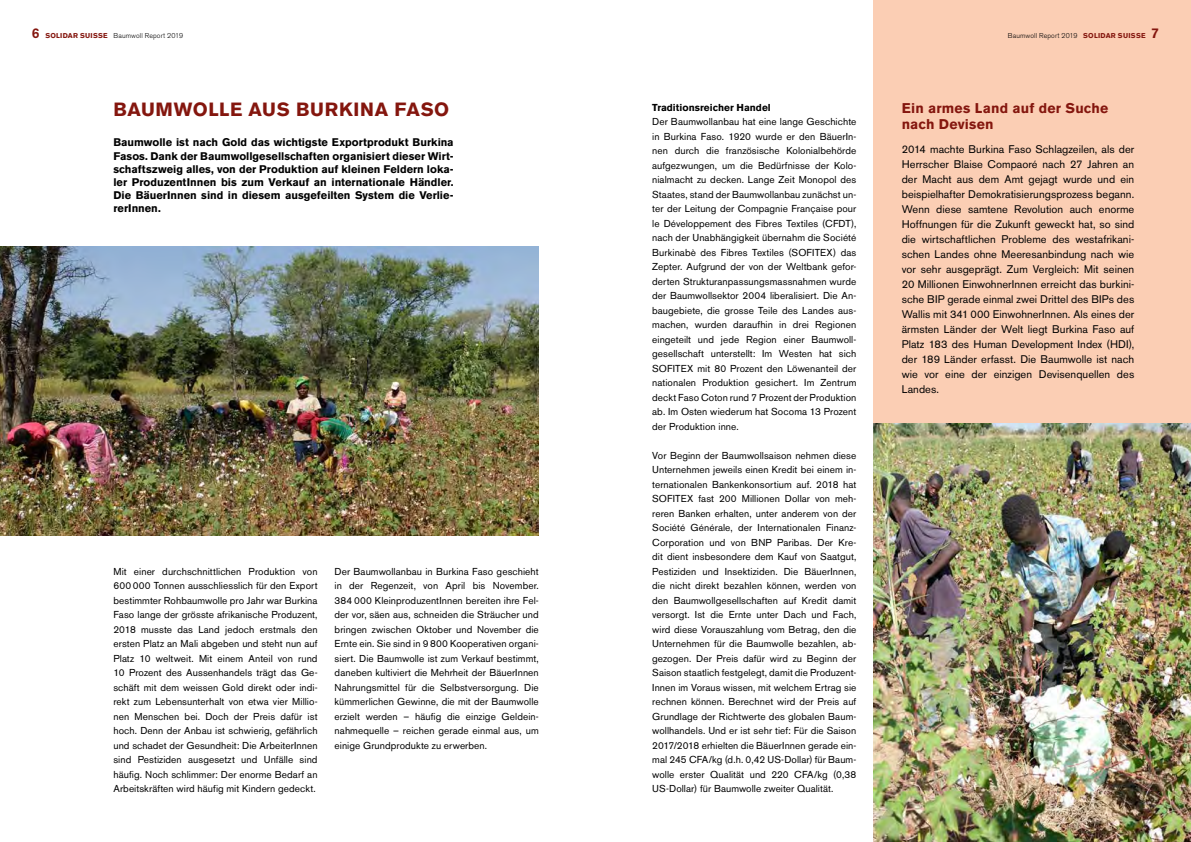
<style>
.page{position:relative;width:1191px;height:842px;background:#fff}
.page>*{position:absolute;margin:0;border:0;box-sizing:border-box;transform-origin:0 0}
.t1{font:700 19px "Akzidenz Grotesk BE";letter-spacing:.035em;color:#84160e}
.t2{font:700 14px/16.8px "Akzidenz Grotesk BE";letter-spacing:.015em;color:#84160e}
.t3{font:11px/15px "Akzidenz Grotesk BE";letter-spacing:.005em;color:#000;text-align:justify}
.t4{font:700 11px/13.2px "Akzidenz Grotesk BE";color:#000;text-align:justify}
.t5{font:10px/14.5px "Akzidenz Grotesk BE";letter-spacing:.01em;color:#000;text-align:justify}
.t6{font:700 10px "Akzidenz Grotesk BE";letter-spacing:.005em;color:#000}
.t7{font:300 7px "Akzidenz Grotesk BE";letter-spacing:.015em;color:#000}
.s1{font-weight:500;font-size:14px;color:#84160e}
.s2{font-weight:700;color:#84160e}
</style>
<div class="page">
<img style="left:873px;top:422px;width:318px;height:420px">
<div style="left:873px;top:0;width:318px;height:422px;background:#fbceb4"></div>
<img style="left:0;top:247px;width:539px;height:289px">
<p class="t7" style="left:32px;top:32px;width:153px"><span class="s1">6</span> <span class="s2">SOLIDAR SUISSE</span> Baumwoll Report 2019</p>
<h1 class="t1" style="left:113px;top:99px;width:337px">BAUMWOLLE AUS BURKINA FASO</h1>
<p class="t4" style="left:113px;top:136px;width:342px">Baumwolle ist nach Gold das wichtigste Exportprodukt Burkina Fasos. Dank der Baumwollgesellschaften organisiert dieser Wirt&shy;schaftszweig alles, von der Produktion auf kleinen Feldern loka&shy;ler ProduzentInnen bis zum Verkauf an internationale Händler.<br>Die BäuerInnen sind in diesem ausgefeilten System die Verlie&shy;rerInnen.</p>
<p class="t5" style="left:113px;top:564px;width:206px">Mit einer durchschnittlichen Produktion von 600 000 Tonnen ausschliesslich für den Export bestimmter Rohbaumwolle pro Jahr war Burkina Faso lange der grösste afrikanische Produzent, 2018 musste das Land jedoch erstmals den ersten Platz an Mali abgeben und steht nun auf Platz 10 weltweit. Mit einem Anteil von rund 10 Prozent des Aussenhandels trägt das Ge&shy;schäft mit dem weissen Gold direkt oder indi&shy;rekt zum Lebensunterhalt von etwa vier Millio&shy;nen Menschen bei. Doch der Preis dafür ist hoch. Denn der Anbau ist schwierig, gefährlich und schadet der Gesundheit: Die ArbeiterInnen sind Pestiziden ausgesetzt und Unfälle sind häufig. Noch schlimmer: Der enorme Bedarf an Arbeitskräften wird häufig mit Kindern gedeckt.</p>
<p class="t5" style="left:334px;top:564px;width:206px">Der Baumwollanbau in Burkina Faso geschieht in der Regenzeit, von April bis November.<br>384 000 KleinproduzentInnen bereiten ihre Fel&shy;der vor, säen aus, schneiden die Sträucher und bringen zwischen Oktober und November die Ernte ein. Sie sind in 9 800 Kooperativen organi&shy;siert. Die Baumwolle ist zum Verkauf bestimmt, daneben kultiviert die Mehrheit der BäuerInnen Nahrungsmittel für die Selbstversorgung. Die kümmerlichen Gewinne, die mit der Baumwolle erzielt werden – häufig die einzige Geldein&shy;nahmequelle – reichen gerade einmal aus, um einige Grundprodukte zu erwerben.</p>
<p class="t6" style="left:652px;top:101px;width:120px">Traditionsreicher Handel</p>
<p class="t5" style="left:652px;top:115px;width:206px">Der Baumwollanbau hat eine lange Geschichte in Burkina Faso. 1920 wurde er den BäuerIn&shy;nen durch die französische Kolonialbehörde aufgezwungen, um die Bedürfnisse der Kolo&shy;nialmacht zu decken. Lange Zeit Monopol des Staates, stand der Baumwollanbau zunächst un&shy;ter der Leitung der Compagnie Française pour le Développement des Fibres Textiles (CFDT), nach der Unabhängigkeit übernahm die Société Burkinabè des Fibres Textiles (SOFITEX) das Zepter. Aufgrund der von der Weltbank gefor&shy;derten Strukturanpassungsmassnahmen wurde der Baumwollsektor 2004 liberalisiert. Die An&shy;baugebiete, die grosse Teile des Landes aus&shy;machen, wurden daraufhin in drei Regionen eingeteilt und jede Region einer Baumwoll&shy;gesellschaft unterstellt: Im Westen hat sich SOFITEX mit 80 Prozent den Löwenanteil der nationalen Produktion gesichert. Im Zentrum deckt Faso Coton rund 7 Prozent der Produktion ab. Im Osten wiederum hat Socoma 13 Prozent der Produktion inne.</p>
<p class="t5" style="left:652px;top:448px;width:206px">Vor Beginn der Baumwollsaison nehmen diese Unternehmen jeweils einen Kredit bei einem in&shy;ternationalen Bankenkonsortium auf. 2018 hat SOFITEX fast 200 Millionen Dollar von meh&shy;reren Banken erhalten, unter anderem von der Société Générale, der Internationalen Finanz-Corporation und von BNP Paribas. Der Kre&shy;dit dient insbesondere dem Kauf von Saatgut, Pestiziden und Insektiziden. Die BäuerInnen, die nicht direkt bezahlen können, werden von den Baumwollgesellschaften auf Kredit damit versorgt. Ist die Ernte unter Dach und Fach, wird diese Vorauszahlung vom Betrag, den die Unternehmen für die Baumwolle bezahlen, ab&shy;gezogen. Der Preis dafür wird zu Beginn der Saison staatlich festgelegt, damit die Produzent-Innen im Voraus wissen, mit welchem Ertrag sie rechnen können. Berechnet wird der Preis auf Grundlage der Richtwerte des globalen Baum&shy;wollhandels. Und er ist sehr tief: Für die Saison 2017/2018 erhielten die BäuerInnen gerade ein&shy;mal 245 CFA/kg (d.h. 0,42 US-Dollar) für Baum&shy;wolle erster Qualität und 220 CFA/kg (0,38<br>US-Dollar) für Baumwolle zweiter Qualität.</p>
<p class="t7" style="left:1008px;top:32px;width:153px">Baumwoll Report 2019 <span class="s2">SOLIDAR SUISSE</span> <span class="s1">7</span></p>
<h2 class="t2" style="left:901px;top:99px;width:208px">Ein armes Land auf der Suche nach Devisen</h2>
<p class="t3" style="left:901px;top:142px;width:234px">2014 machte Burkina Faso Schlagzeilen, als der Herrscher Blaise Compaoré nach 27 Jahren an der Macht aus dem Amt gejagt wurde und ein beispielhafter Demokratisierungsprozess begann.<br>Wenn diese samtene Revolution auch enorme Hoffnungen für die Zukunft geweckt hat, so sind die wirtschaftlichen Probleme des westafrikani&shy;schen Landes ohne Meeresanbindung nach wie vor sehr ausgeprägt. Zum Vergleich: Mit seinen 20 Millionen EinwohnerInnen erreicht das burkini&shy;sche BIP gerade einmal zwei Drittel des BIPs des Wallis mit 341 000 EinwohnerInnen. Als eines der ärmsten Länder der Welt liegt Burkina Faso auf Platz 183 des Human Development Index (HDI), der 189 Länder erfasst. Die Baumwolle ist nach wie vor eine der einzigen Devisenquellen des Landes.</p>
</div>
